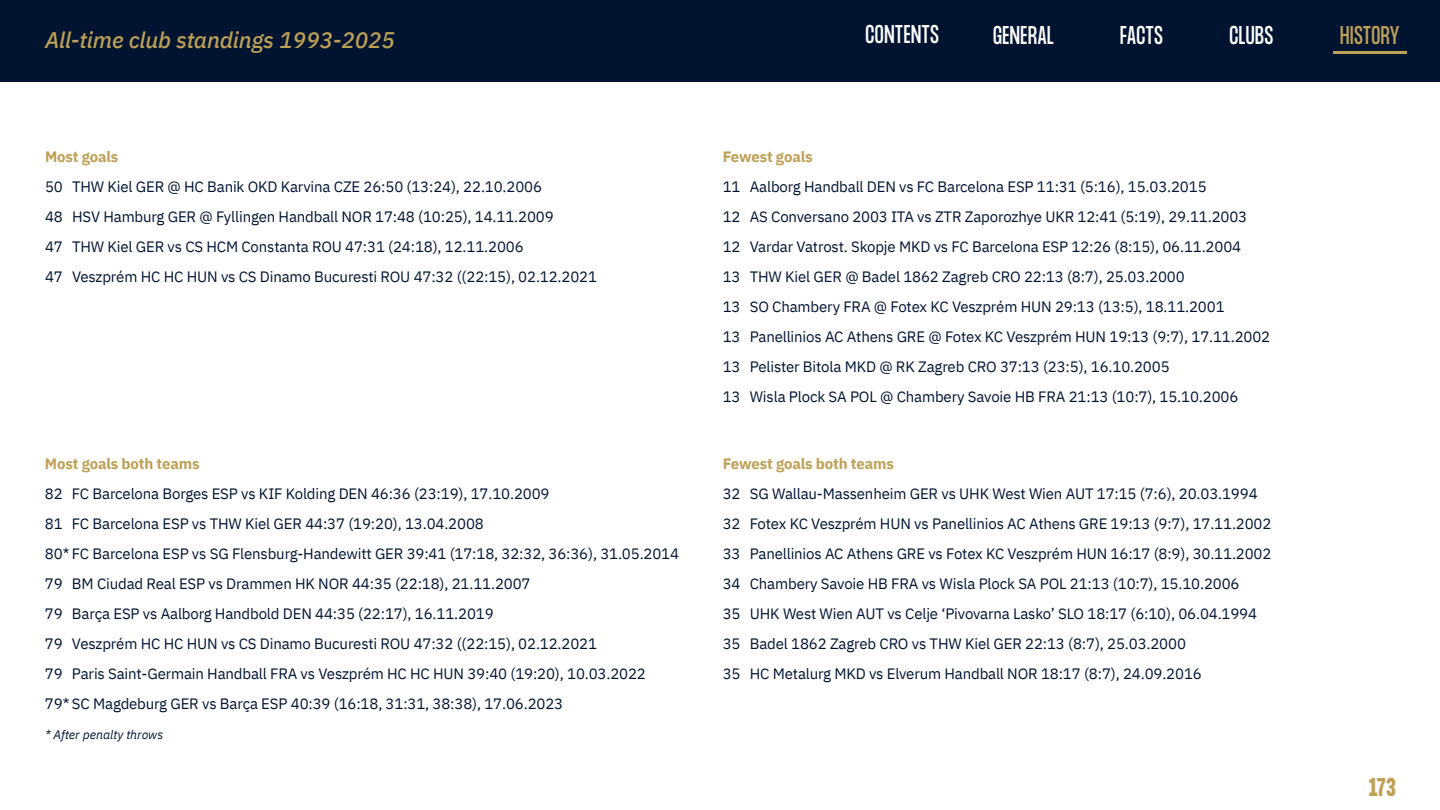
<style>
.page{position:relative;width:1440px;height:810px;background:#fff}
.page>*{position:absolute;margin:0;border:0;box-sizing:border-box;transform-origin:0 0}
.t1{font:italic 500 22.5px "IBM Plex Sans";letter-spacing:-.005em;color:#bea055}
.t2{font:22.5px "Formula Condensed";letter-spacing:.015em;color:#fff}
.t3{font:22.5px "Formula Condensed";letter-spacing:.015em;color:#bea055}
.t4{font:700 22.5px "Formula Condensed";color:#bea055}
.t5{font:15px/30px "IBM Plex Sans";letter-spacing:-.01em;color:#001432}
.t6{font:700 15px "IBM Plex Sans";letter-spacing:-.01em;color:#bea055}
.t7{font:italic 12.38px "IBM Plex Sans";color:#001432}
</style>
<div class="page">
<div style="left:0;top:0;width:1440px;height:82px;background:#001432"></div>
<hr style="left:1333px;top:52px;width:74px;height:2px;background:#bea055">
<h1 class="t1" style="left:45px;top:22px;width:352px">All-time club standings 1993-2025</h1>
<h1 class="t2" style="left:865px;top:21px;width:75px">CONTENTS</h1>
<h1 class="t2" style="left:993px;top:21px;width:62px">GENERAL</h1>
<h1 class="t2" style="left:1120px;top:21px;width:44px">FACTS</h1>
<h1 class="t2" style="left:1229px;top:21px;width:46px">CLUBS</h1>
<h1 class="t3" style="left:1340px;top:22px;width:61px">HISTORY</h1>
<p class="t6" style="left:45px;top:144px;width:75px">Most goals</p>
<p class="t5" style="left:45px;top:170px;width:554px">50 THW Kiel GER @ HC Banik OKD Karvina CZE 26:50 (13:24), 22.10.2006<br>48 HSV Hamburg GER @ Fyllingen Handball NOR 17:48 (10:25), 14.11.2009<br>47 THW Kiel GER vs CS HCM Constanta ROU 47:31 (24:18), 12.11.2006<br>47 Veszprém HC HC HUN vs CS Dinamo Bucuresti ROU 47:32 ((22:15), 02.12.2021</p>
<p class="t6" style="left:45px;top:452px;width:156px">Most goals both teams</p>
<p class="t5" style="left:45px;top:478px;width:636px">82 FC Barcelona Borges ESP vs KIF Kolding DEN 46:36 (23:19), 17.10.2009<br>81 FC Barcelona ESP vs THW Kiel GER 44:37 (19:20), 13.04.2008<br>80* FC Barcelona ESP vs SG Flensburg-Handewitt GER 39:41 (17:18, 32:32, 36:36), 31.05.2014<br>79 BM Ciudad Real ESP vs Drammen HK NOR 44:35 (22:18), 21.11.2007<br>79 Barça ESP vs Aalborg Handbold DEN 44:35 (22:17), 16.11.2019<br>79 Veszprém HC HC HUN vs CS Dinamo Bucuresti ROU 47:32 ((22:15), 02.12.2021<br>79 Paris Saint-Germain Handball FRA vs Veszprém HC HC HUN 39:40 (19:20), 10.03.2022<br>79* SC Magdeburg GER vs Barça ESP 40:39 (16:18, 31:31, 38:38), 17.06.2023</p>
<p class="t7" style="left:45px;top:725px;width:120px">* After penalty throws</p>
<p class="t6" style="left:723px;top:144px;width:91px">Fewest goals</p>
<p class="t5" style="left:723px;top:170px;width:549px">11 Aalborg Handball DEN vs FC Barcelona ESP 11:31 (5:16), 15.03.2015<br>12 AS Conversano 2003 ITA vs ZTR Zaporozhye UKR 12:41 (5:19), 29.11.2003<br>12 Vardar Vatrost. Skopje MKD vs FC Barcelona ESP 12:26 (8:15), 06.11.2004<br>13 THW Kiel GER @ Badel 1862 Zagreb CRO 22:13 (8:7), 25.03.2000<br>13 SO Chambery FRA @ Fotex KC Veszprém HUN 29:13 (13:5), 18.11.2001<br>13 Panellinios AC Athens GRE @ Fotex KC Veszprém HUN 19:13 (9:7), 17.11.2002<br>13 Pelister Bitola MKD @ RK Zagreb CRO 37:13 (23:5), 16.10.2005<br>13 Wisla Plock SA POL @ Chambery Savoie HB FRA 21:13 (10:7), 15.10.2006</p>
<p class="t6" style="left:723px;top:452px;width:173px">Fewest goals both teams</p>
<p class="t5" style="left:723px;top:478px;width:550px">32 SG Wallau-Massenheim GER vs UHK West Wien AUT 17:15 (7:6), 20.03.1994<br>32 Fotex KC Veszprém HUN vs Panellinios AC Athens GRE 19:13 (9:7), 17.11.2002<br>33 Panellinios AC Athens GRE vs Fotex KC Veszprém HUN 16:17 (8:9), 30.11.2002<br>34 Chambery Savoie HB FRA vs Wisla Plock SA POL 21:13 (10:7), 15.10.2006<br>35 UHK West Wien AUT vs Celje ‘Pivovarna Lasko’ SLO 18:17 (6:10), 06.04.1994<br>35 Badel 1862 Zagreb CRO vs THW Kiel GER 22:13 (8:7), 25.03.2000<br>35 HC Metalurg MKD vs Elverum Handball NOR 18:17 (8:7), 24.09.2016</p>
<h1 class="t4" style="left:1369px;top:774px;width:28px">173</h1>
</div>
